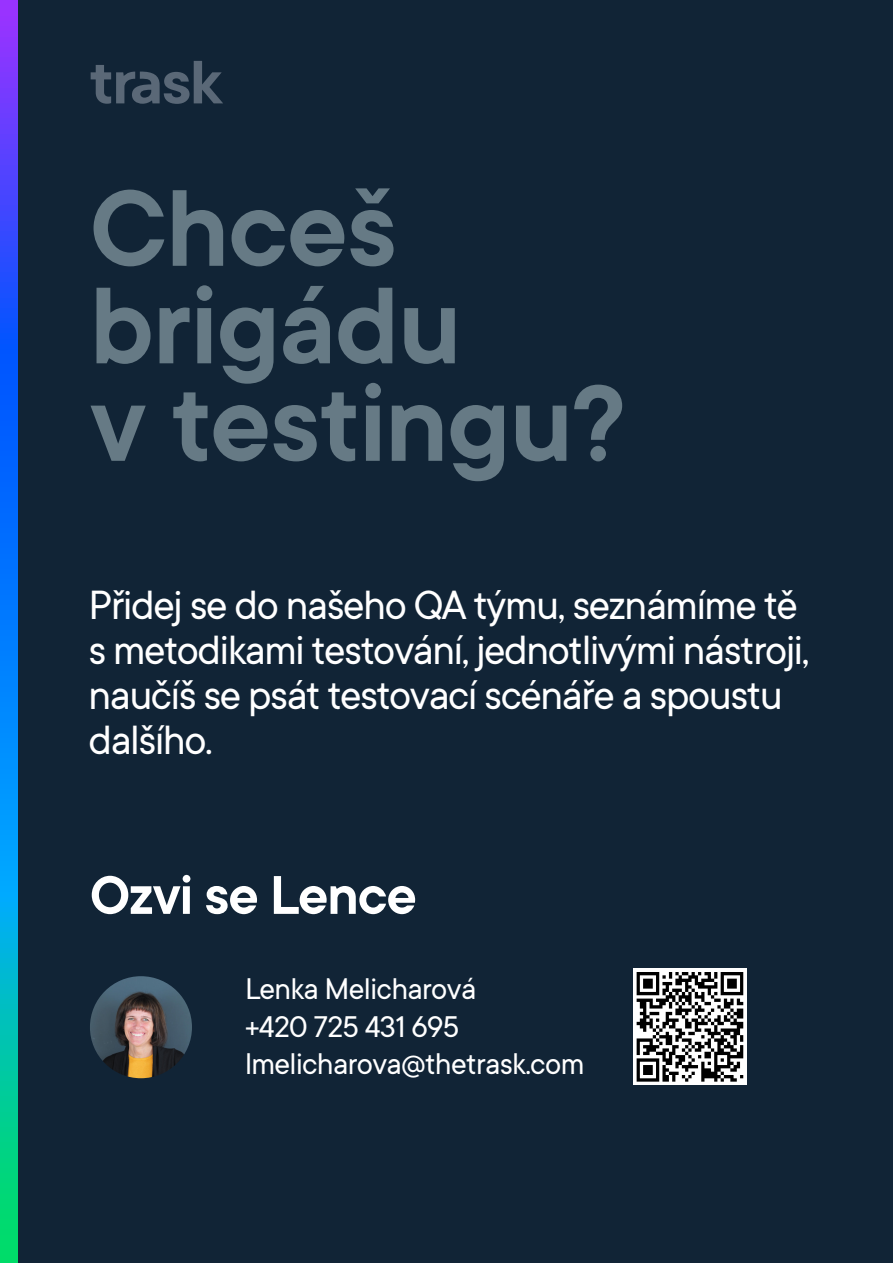
<style>
.page{position:relative;width:893px;height:1263px;background:#fff}
.page>*{position:absolute;margin:0;border:0;box-sizing:border-box;transform-origin:0 0}
.t1{font:600 120px/97.5px "TT Commons";letter-spacing:-.01em;color:#667a85}
.t2{font:600 60px "TT Commons";letter-spacing:-.02em;color:#fff}
.t3{font:45px/45px "TT Commons";letter-spacing:-.03em;color:#fff}
.t4{font:33px/37.5px "TT Commons";letter-spacing:-.02em;color:#fff}
</style>
<div class="page">
<div style="left:18px;top:0;width:875px;height:1263px;background:#112436"></div>
<svg style="left:91px;top:61px;width:132px;height:43px;background:#314152"></svg>
<img style="left:90px;top:976px;width:102px;height:102px;border-radius:51px">
<div style="left:633px;top:969px;width:113px;height:116px;background:#fff"></div>
<svg style="left:637px;top:972px;width:106px;height:110px"></svg>
<svg style="left:0;top:0;width:18px;height:1263px;background:#1682e5"></svg>
<p class="t1" style="left:90px;top:182px;width:537px">Chceš brigádu<br>v testingu?</p>
<p class="t3" style="left:88px;top:583px;width:722px">Přidej se do našeho QA týmu, seznámíme tě s metodikami testování, jednotlivými nástroji, naučíš se psát testovací scénáře a spoustu dalšího.</p>
<p class="t2" style="left:90px;top:862px;width:329px">Ozvi se Lence</p>
<p class="t4" style="left:245px;top:971px;width:233px">Lenka Melicharová +420 725 431 695</p>
<p class="t4" style="left:245px;top:1046px;width:341px">lmelicharova@thetrask.com</p>
</div>
